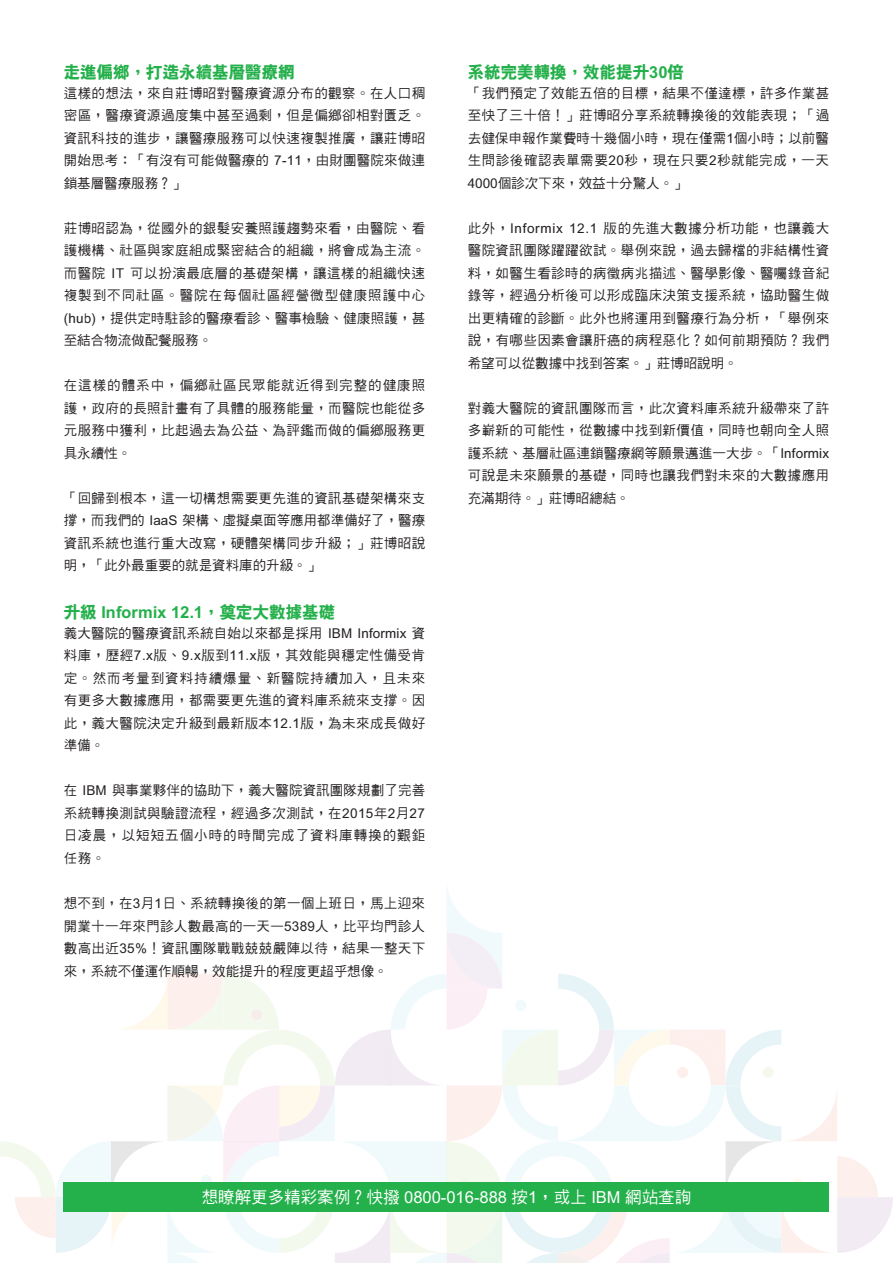
<style>
.page{position:relative;width:893px;height:1263px;background:#fff}
.page>*{position:absolute;margin:0;border:0;box-sizing:border-box;transform-origin:0 0}
.t1{font:16.5px "DF Hei XB HK BF";color:#24b04b}
.t2{font:16.5px "DF Hei Md HK BF";color:#fff}
.t3{font:13.5px/22.5px "DF Hei Md HK BF";letter-spacing:.03em;color:#231f20;text-align:justify}
</style>
<div class="page">
<svg style="left:0;top:889px;width:893px;height:374px"></svg>
<div style="left:64px;top:1182px;width:765px;height:30px;background:#24b04b"></div>
<p class="t1" style="left:64px;top:64px;width:232px">走進偏鄉，打造永續基層醫療網</p>
<p class="t3" style="left:64px;top:82px;width:363px">這樣的想法，來自莊博昭對醫療資源分布的觀察。在人口稠密區，醫療資源過度集中甚至過剩，但是偏鄉卻相對匱乏。資訊科技的進步，讓醫療服務可以快速複製推廣，讓莊博昭開始思考：「有沒有可能做醫療的 7-11，由財團醫院來做連鎖基層醫療服務？」</p>
<p class="t3" style="left:64px;top:217px;width:363px">莊博昭認為，從國外的銀髮安養照護趨勢來看，由醫院、看護機構、社區與家庭組成緊密結合的組織，將會成為主流。而醫院 IT 可以扮演最底層的基礎架構，讓這樣的組織快速複製到不同社區。醫院在每個社區經營微型健康照護中心(hub)，提供定時駐診的醫療看診、醫事檢驗、健康照護，甚至結合物流做配餐服務。</p>
<p class="t3" style="left:64px;top:375px;width:363px">在這樣的體系中，偏鄉社區民眾能就近得到完整的健康照護，政府的長照計畫有了具體的服務能量，而醫院也能從多元服務中獲利，比起過去為公益、為評鑑而做的偏鄉服務更具永續性。</p>
<p class="t3" style="left:64px;top:487px;width:363px">「回歸到根本，這一切構想需要更先進的資訊基礎架構來支撐，而我們的 IaaS 架構、虛擬桌面等應用都準備好了，醫療資訊系統也進行重大改寫，硬體架構同步升級；」莊博昭說明，「此外最重要的就是資料庫的升級。」</p>
<p class="t1" style="left:64px;top:604px;width:273px">升級 Informix 12.1，奠定大數據基礎</p>
<p class="t3" style="left:64px;top:622px;width:363px">義大醫院的醫療資訊系統自始以來都是採用 IBM Informix 資料庫，歷經7.x版、9.x版到11.x版，其效能與穩定性備受肯定。然而考量到資料持續爆量、新醫院持續加入，且未來有更多大數據應用，都需要更先進的資料庫系統來支撐。因此，義大醫院決定升級到最新版本12.1版，為未來成長做好準備。</p>
<p class="t3" style="left:64px;top:780px;width:363px">在 IBM 與事業夥伴的協助下，義大醫院資訊團隊規劃了完善系統轉換測試與驗證流程，經過多次測試，在2015年2月27日凌晨，以短短五個小時的時間完成了資料庫轉換的艱鉅任務。</p>
<p class="t3" style="left:64px;top:892px;width:363px">想不到，在3月1日、系統轉換後的第一個上班日，馬上迎來開業十一年來門診人數最高的一天—5389人，比平均門診人數高出近35%！資訊團隊戰戰兢兢嚴陣以待，結果一整天下來，系統不僅運作順暢，效能提升的程度更超乎想像。</p>
<p class="t1" style="left:468px;top:64px;width:218px">系統完美轉換，效能提升30倍</p>
<p class="t3" style="left:468px;top:82px;width:363px">「我們預定了效能五倍的目標，結果不僅達標，許多作業甚至快了三十倍！」莊博昭分享系統轉換後的效能表現；「過去健保申報作業費時十幾個小時，現在僅需1個小時；以前醫生問診後確認表單需要20秒，現在只要2秒就能完成，一天4000個診次下來，效益十分驚人。」</p>
<p class="t3" style="left:468px;top:217px;width:363px">此外，Informix 12.1 版的先進大數據分析功能，也讓義大醫院資訊團隊躍躍欲試。舉例來說，過去歸檔的非結構性資料，如醫生看診時的病徵病兆描述、醫學影像、醫囑錄音紀錄等，經過分析後可以形成臨床決策支援系統，協助醫生做出更精確的診斷。此外也將運用到醫療行為分析，「舉例來說，有哪些因素會讓肝癌的病程惡化？如何前期預防？我們希望可以從數據中找到答案。」莊博昭說明。</p>
<p class="t3" style="left:468px;top:397px;width:363px">對義大醫院的資訊團隊而言，此次資料庫系統升級帶來了許多嶄新的可能性，從數據中找到新價值，同時也朝向全人照護系統、基層社區連鎖醫療網等願景邁進一大步。「Informix可說是未來願景的基礎，同時也讓我們對未來的大數據應用充滿期待。」莊博昭總結。</p>
<p class="t2" style="left:202px;top:1188px;width:491px">想瞭解更多精彩案例？快撥 0800-016-888 按1，或上 IBM 網站查詢</p>
</div>
